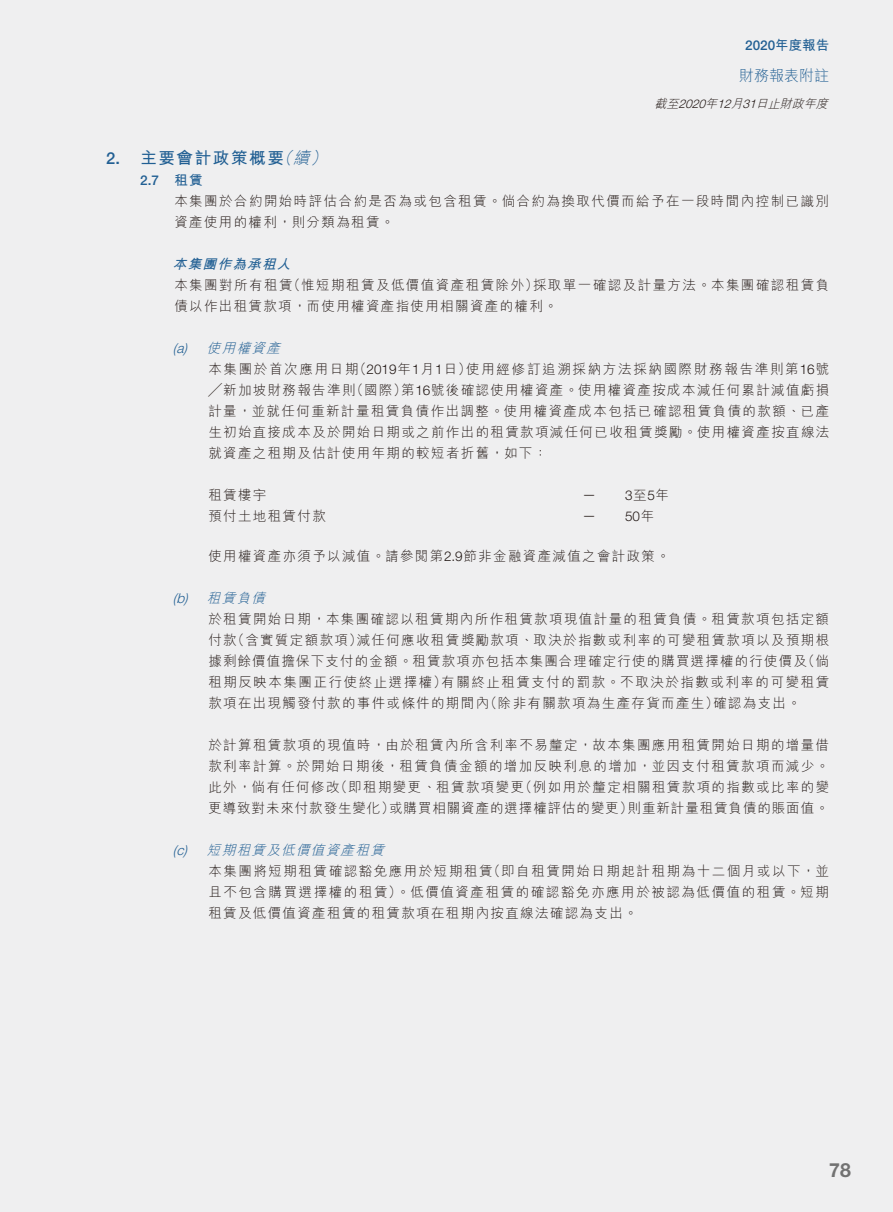
<style>
.page{position:relative;width:893px;height:1212px;background:#efeff0}
.page>*{position:absolute;margin:0;border:0;box-sizing:border-box;transform-origin:0 0}
.t1{font:700 19.5px "Helvetica Neue LT Std";color:#727272}
.t2{font:700 16.5px "M Hei HK";letter-spacing:.1em;color:#215f93}
.t3{font:italic 300 16.5px "M Hei HK";color:#215f93}
.t4{font:500 16.5px "Helvetica Neue LT Std";color:#215f93}
.t5{font:300 15px "M Hei HK";color:#215f93}
.t6{font:300 13.5px/21px "M Hei HK";letter-spacing:.1em;color:#231916}
.t7{font:300 13.5px "M Hei HK";letter-spacing:.07em;color:#231916}
.t8{font:300 13.5px "M Hei HK";letter-spacing:.125em;color:#231916}
.t9{font:italic 300 13.5px "M Hei HK";color:#215f93}
.t10{font:300 13.5px "Helvetica Neue LT Std";color:#231916}
.t11{font:500 13.5px "Helvetica Neue LT Std";color:#215f93}
.t12{font:italic 300 13.5px "Helvetica Neue LT Std";color:#215f93}
.t13{font:italic 700 13.5px "M Hei HK";color:#215f93}
.t14{font:700 13.5px "M Hei HK";color:#215f93}
.t15{font:italic 300 12px "M Hei HK";color:#231916}
.t16{font:italic 300 12px "Helvetica Neue LT Std";color:#231916}
.s1{font-family:"M Hei HK";font-weight:700}
.s2{font-family:"Helvetica Neue LT Std"}
.s3{font-family:"M Hei HK"}
</style>
<div class="page">
<p class="t4" style="left:106px;top:148px;width:15px">2.</p>
<p class="t11" style="left:745px;top:37px;width:86px">2020<span class="s1">年度報告</span></p>
<p class="t5" style="left:739px;top:67px;width:91px">財務報表附註</p>
<p class="t2" style="left:140px;top:146px;width:145px">主要會計政策概要</p>
<p class="t3" style="left:293px;top:149px;width:22px">續</p>
<p class="t3" style="left:276px;top:149px;width:22px">（</p>
<p class="t3" style="left:310px;top:149px;width:22px">(</p>
<p class="t11" style="left:140px;top:172px;width:20px">2.7</p>
<p class="t14" style="left:174px;top:170px;width:30px">租賃</p>
<p class="t15" style="left:756px;top:98px;width:77px">日止財政年度</p>
<p class="t15" style="left:705px;top:98px;width:17px">年</p>
<p class="t15" style="left:655px;top:98px;width:29px">截至</p>
<p class="t15" style="left:731px;top:98px;width:17px">月</p>
<p class="t16" style="left:679px;top:97px;width:32px">2020</p>
<p class="t16" style="left:717px;top:97px;width:19px">12</p>
<p class="t16" style="left:743px;top:97px;width:19px">31</p>
<p class="t6" style="left:174px;top:190px;width:656px">本集團於合約開始時評估合約是否為或包含租賃。倘合約為換取代價而給予在一段時間內控制已識別資產使用的權利，則分類為租賃。</p>
<p class="t13" style="left:173px;top:254px;width:124px">本集團作為承租人</p>
<p class="t6" style="left:533px;top:274px;width:298px">採取單一確認及計量方法。本集團確認租賃負</p>
<p class="t6" style="left:287px;top:274px;width:253px">（惟短期租賃及低價值資產租賃除外）</p>
<p class="t6" style="left:174px;top:274px;width:385px">本集團對所有租賃<br>債以作出租賃款項，而使用權資產指使用相關資產的權利。</p>
<p class="t9" style="left:207px;top:341px;width:78px">使用權資產</p>
<p class="t12" style="left:173px;top:339px;width:16px">a(</p>
<p class="t12" style="left:183px;top:339px;width:5px">)</p>
<p class="t12" style="left:173px;top:590px;width:17px">b(</p>
<p class="t12" style="left:184px;top:590px;width:5px">)</p>
<p class="t12" style="left:173px;top:842px;width:16px">c(</p>
<p class="t12" style="left:183px;top:842px;width:5px">)</p>
<p class="t6" style="left:350px;top:358px;width:481px;text-indent:-142px">本集團於首次應用日期<br>（國際 第） <span class="s2">16</span>號後確認使用權資產。使用權資產按成本減任何累計減值虧損</p>
<p class="t10" style="left:353px;top:360px;width:120px"><span class="s3">（</span>2019<span class="s3">年</span>1<span class="s3">月</span>1<span class="s3">日）</span></p>
<p class="t8" style="left:466px;top:362px;width:364px">使用經修訂追溯採納方法採納國際財務報告準則第<span class="s2">16</span>號</p>
<p class="t6" style="left:208px;top:379px;width:622px">╱新加坡財務報告準則<br>計量，並就任何重新計量租賃負債作出調整。使用權資產成本包括已確認租賃負債的款額、已產生初始直接成本及於開始日期或之前作出的租賃款項減任何已收租賃獎勵。使用權資產按直線法就資產之租期及估計使用年期的較短者折舊，如下：</p>
<p class="t10" style="left:625px;top:487px;width:46px">3<span class="s3">至</span>5<span class="s3">年</span></p>
<p class="t6" style="left:208px;top:484px;width:60px">租賃樓宇</p>
<p class="t10" style="left:583px;top:486px;width:15px">—</p>
<p class="t6" style="left:208px;top:505px;width:119px">預付土地租賃付款</p>
<p class="t6" style="left:208px;top:545px;width:463px">使用權資產亦須予以減值。請參閱第<span class="s2">2.9</span>節非金融資產減值之會計政策。</p>
<p class="t9" style="left:207px;top:591px;width:63px">租賃負債</p>
<p class="t10" style="left:625px;top:508px;width:31px">50<span class="s3">年</span></p>
<p class="t10" style="left:583px;top:507px;width:15px">—</p>
<p class="t6" style="left:208px;top:608px;width:622px;text-align:right">於租賃開始日期，本集團確認以租賃期內所作租賃款項現值計量的租賃負債。租賃款項包括定額減任何應收租賃獎勵款項、取決於指數或利率的可變租賃款項以及預期根</p>
<p class="t6" style="left:208px;top:629px;width:30px">付款</p>
<p class="t6" style="left:231px;top:629px;width:132px">（含實質定額款項）</p>
<p class="t6" style="left:441px;top:650px;width:389px;text-indent:-233px">據剩餘價值擔保下支付的金額。租賃款項亦包括本集團合理確定行使的購買選擇權的行使價及<br>有關終止租賃支付的罰款。不取決於指數或利率的可變租賃</p>
<p class="t6" style="left:801px;top:650px;width:29px">（倘</p>
<p class="t6" style="left:208px;top:671px;width:240px">租期反映本集團正行使終止選擇權）</p>
<p class="t6" style="left:208px;top:692px;width:282px">款項在出現觸發付款的事件或條件的期間內</p>
<p class="t6" style="left:208px;top:734px;width:622px;text-align:right">於計算租賃款項的現值時，由於租賃內所含利率不易釐定，故本集團應用租賃開始日期的增量借款利率計算。於開始日期後，租賃負債金額的增加反映利息的增加，並因支付租賃款項而減少。（例如用於釐定相關租賃款項的指數或比率的變</p>
<p class="t6" style="left:484px;top:692px;width:236px">（除非有關款項為生產存貨而產生）</p>
<p class="t6" style="left:713px;top:692px;width:89px">確認為支出。</p>
<p class="t6" style="left:334px;top:776px;width:192px">（即租期變更、租賃款項變更</p>
<p class="t6" style="left:208px;top:776px;width:133px">此外，倘有任何修改</p>
<p class="t7" style="left:208px;top:801px;width:188px">更導致對未來付款發生變化）</p>
<p class="t9" style="left:207px;top:843px;width:182px">短期租賃及低價值資產租賃</p>
<p class="t7" style="left:389px;top:801px;width:245px">或購買相關資產的選擇權評估的變更）</p>
<p class="t7" style="left:628px;top:801px;width:203px">則重新計量租賃負債的賬面值。</p>
<p class="t6" style="left:487px;top:860px;width:343px">（即自租賃開始日期起計租期為十二個月或以下，並</p>
<p class="t6" style="left:208px;top:860px;width:622px">本集團將短期租賃確認豁免應用於短期租賃<br>且不包含購買選擇權的租賃）。低價值資產租賃的確認豁免亦應用於被認為低價值的租賃。短期租賃及低價值資產租賃的租賃款項在租期內按直線法確認為支出。</p>
<h1 class="t1" style="left:829px;top:1158px;width:23px">78</h1>
</div>
